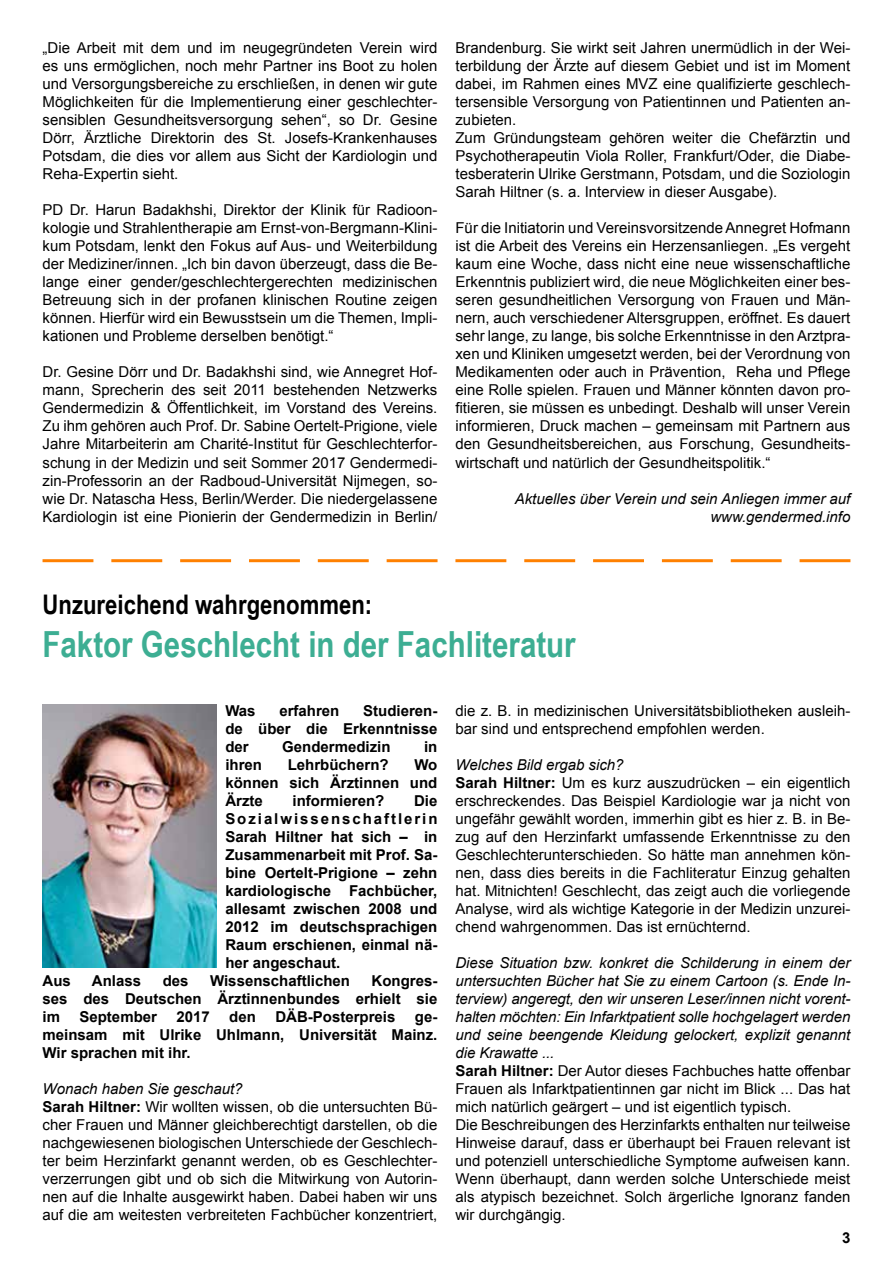
<style>
.page{position:relative;width:893px;height:1263px;background:#fff}
.page>*{position:absolute;margin:0;border:0;box-sizing:border-box;transform-origin:0 0}
.t1{font:700 36px "Arial Narrow";color:#3dae93}
.t2{font:700 27px "Arial Narrow";color:#000}
.t3{font:15px/18px "Arial";color:#000}
.t4{font:700 15px/18px "Arial";color:#000;text-align:justify}
.t5{font:italic 15px/18px "Arial";color:#000;text-align:right}
.s1{font-style:italic}
.s2{font-weight:700}
</style>
<div class="page">
<svg style="left:43px;top:559px;width:807px;height:3px"></svg>
<img style="left:43px;top:705px;width:174px;height:262px">
<p class="t3" style="left:43px;top:39px;width:396px;text-align:justify">„Die Arbeit mit dem und im neugegründeten Verein wird es uns ermöglichen, noch mehr Partner ins Boot zu holen und Versorgungsbereiche zu erschließen, in denen wir gute Möglichkeiten für die Implementierung einer geschlechter&shy;sensiblen Gesundheitsversorgung sehen“, so Dr. Gesine Dörr, Ärztliche Direktorin des St. Josefs-Krankenhauses Potsdam, die dies vor allem aus Sicht der Kardiologin und Reha-Expertin sieht.</p>
<p class="t3" style="left:43px;top:201px;width:396px;text-align:justify">PD Dr. Harun Badakhshi, Direktor der Klinik für Radioon&shy;kologie und Strahlentherapie am Ernst-von-Bergmann-Klini&shy;kum Potsdam, lenkt den Fokus auf Aus- und Weiterbildung der Mediziner/innen. „Ich bin davon überzeugt, dass die Be&shy;lange einer gender/geschlechtergerechten medizinischen Betreuung sich in der profanen klinischen Routine zeigen können. Hierfür wird ein Bewusstsein um die Themen, Impli&shy;kationen und Probleme derselben benötigt.“</p>
<p class="t3" style="left:43px;top:363px;width:396px;text-align:justify">Dr. Gesine Dörr und Dr. Badakhshi sind, wie Annegret Hof&shy;mann, Sprecherin des seit 2011 bestehenden Netzwerks Gendermedizin &amp; Öffentlichkeit, im Vorstand des Vereins.<br>Zu ihm gehören auch Prof. Dr. Sabine Oertelt-Prigione, viele Jahre Mitarbeiterin am Charité-Institut für Geschlechterfor&shy;schung in der Medizin und seit Sommer 2017 Gendermedi&shy;zin-Professorin an der Radboud-Universität Nijmegen, so&shy;wie Dr. Natascha Hess, Berlin/Werder. Die niedergelassene Kardiologin ist eine Pionierin der Gendermedizin in Berlin/</p>
<p class="t3" style="left:455px;top:39px;width:396px">Brandenburg. Sie wirkt seit Jahren unermüdlich in der Wei&shy;terbildung der Ärzte auf diesem Gebiet und ist im Moment dabei, im Rahmen eines MVZ eine qualifizierte geschlech&shy;tersensible Versorgung von Patientinnen und Patienten an&shy;zubieten.<br>Zum Gründungsteam gehören weiter die Chefärztin und Psychotherapeutin Viola Roller, Frankfurt/Oder, die Diabe&shy;tesberaterin Ulrike Gerstmann, Potsdam, und die Soziologin Sarah Hiltner (s. a. Interview in dieser Ausgabe).</p>
<p class="t3" style="left:455px;top:219px;width:396px;text-align:justify">Für die Initiatorin und Vereinsvorsitzende Annegret Hofmann ist die Arbeit des Vereins ein Herzensanliegen. „Es vergeht kaum eine Woche, dass nicht eine neue wissenschaftliche Erkenntnis publiziert wird, die neue Möglichkeiten einer bes&shy;seren gesundheitlichen Versorgung von Frauen und Män&shy;nern, auch verschiedener Altersgruppen, eröffnet. Es dauert sehr lange, zu lange, bis solche Erkenntnisse in den Arztpra&shy;xen und Kliniken umgesetzt werden, bei der Verordnung von Medikamenten oder auch in Prävention, Reha und Pflege eine Rolle spielen. Frauen und Männer könnten davon pro&shy;fitieren, sie müssen es unbedingt. Deshalb will unser Verein informieren, Druck machen – gemeinsam mit Partnern aus den Gesundheitsbereichen, aus Forschung, Gesundheits&shy;wirtschaft und natürlich der Gesundheitspolitik.“</p>
<p class="t5" style="left:515px;top:489px;width:337px">Aktuelles über Verein und sein Anliegen immer auf www.gendermed.info</p>
<h2 class="t2" style="left:43px;top:584px;width:331px">Unzureichend wahrgenommen:</h2>
<h1 class="t1" style="left:43px;top:617px;width:535px">Faktor Geschlecht in der Fachliteratur</h1>
<p class="t4" style="left:225px;top:702px;width:32px">Was</p>
<p class="t4" style="left:279px;top:702px;width:62px">erfahren</p>
<p class="t4" style="left:225px;top:702px;width:214px;text-indent:138px">Studieren&shy;de über die Erkenntnisse der</p>
<p class="t4" style="left:282px;top:738px;width:110px">Gendermedizin</p>
<p class="t4" style="left:424px;top:738px;width:15px">in</p>
<p class="t4" style="left:225px;top:756px;width:38px">ihren</p>
<p class="t4" style="left:288px;top:756px;width:102px">Lehrbüchern?</p>
<p class="t4" style="left:225px;top:756px;width:214px;text-indent:189px">Wo können sich Ärztinnen und Ärzte</p>
<p class="t4" style="left:293px;top:792px;width:93px">informieren?</p>
<p class="t4" style="left:225px;top:792px;width:214px;text-indent:189px">Die Sozialwissenschaftlerin Sarah Hiltner hat sich – in Zusammenarbeit mit Prof. Sa&shy;bine Oertelt-Prigione – zehn kardiologische Fachbücher, allesamt zwischen 2008 und 2012 im deutschsprachigen Raum erschienen, einmal nä&shy;her angeschaut.</p>
<p class="t4" style="left:43px;top:972px;width:30px">Aus</p>
<p class="t4" style="left:92px;top:972px;width:51px">Anlass</p>
<p class="t4" style="left:163px;top:972px;width:27px">des</p>
<p class="t4" style="left:210px;top:972px;width:141px">Wissenschaftlichen</p>
<p class="t4" style="left:43px;top:972px;width:396px;text-indent:329px">Kongres&shy;ses des Deutschen Ärztinnenbundes erhielt sie im</p>
<p class="t4" style="left:79px;top:1008px;width:79px">September</p>
<p class="t4" style="left:176px;top:1008px;width:35px">2017</p>
<p class="t4" style="left:229px;top:1008px;width:28px">den</p>
<p class="t4" style="left:275px;top:1008px;width:122px">DÄB-Posterpreis</p>
<p class="t4" style="left:43px;top:1008px;width:396px;text-indent:372px">ge&shy;meinsam mit Ulrike Uhlmann, Universität Mainz.<br>Wir sprachen mit ihr.</p>
<p class="t3" style="left:43px;top:1080px;width:396px"><span class="s1">Wonach haben Sie geschaut?<br></span><span class="s2">Sarah Hiltner:</span> Wir wollten wissen, ob die untersuchten Bü&shy;cher Frauen und Männer gleichberechtigt darstellen, ob die nachgewiesenen biologischen Unterschiede der Geschlech&shy;ter beim Herzinfarkt genannt werden, ob es Geschlechter&shy;verzerrungen gibt und ob sich die Mitwirkung von Autorin&shy;nen auf die Inhalte ausgewirkt haben. Dabei haben wir uns auf die am weitesten verbreiteten Fachbücher konzentriert,</p>
<p class="t3" style="left:455px;top:702px;width:396px">die z. B. in medizinischen Universitätsbibliotheken ausleih&shy;bar sind und entsprechend empfohlen werden.</p>
<p class="t3" style="left:455px;top:756px;width:396px"><span class="s1">Welches Bild ergab sich?<br></span><span class="s2">Sarah Hiltner:</span> Um es kurz auszudrücken – ein eigentlich erschreckendes. Das Beispiel Kardiologie war ja nicht von ungefähr gewählt worden, immerhin gibt es hier z. B. in Be&shy;zug auf den Herzinfarkt umfassende Erkenntnisse zu den Geschlechterunterschieden. So hätte man annehmen kön&shy;nen, dass dies bereits in die Fachliteratur Einzug gehalten hat. Mitnichten! Geschlecht, das zeigt auch die vorliegende Analyse, wird als wichtige Kategorie in der Medizin unzurei&shy;chend wahrgenommen. Das ist ernüchternd.</p>
<p class="t3" style="left:455px;top:954px;width:396px"><span class="s1">Diese Situation bzw. konkret die Schilderung in einem der untersuchten Bücher hat Sie zu einem Cartoon (s. Ende In&shy;terview) angeregt, den wir unseren Leser/innen nicht vorent&shy;halten möchten: Ein Infarktpatient solle hochgelagert werden und seine beengende Kleidung gelockert, explizit genannt die Krawatte ...<br></span><span class="s2">Sarah Hiltner:</span> Der Autor dieses Fachbuches hatte offenbar Frauen als Infarktpatientinnen gar nicht im Blick ... Das hat mich natürlich geärgert – und ist eigentlich typisch.<br>Die Beschreibungen des Herzinfarkts enthalten nur teilweise Hinweise darauf, dass er überhaupt bei Frauen relevant ist und potenziell unterschiedliche Symptome aufweisen kann.<br>Wenn überhaupt, dann werden solche Unterschiede meist als atypisch bezeichnet. Solch ärgerliche Ignoranz fanden wir durchgängig.</p>
<p class="t4" style="left:842px;top:1229px;width:10px">3</p>
</div>
